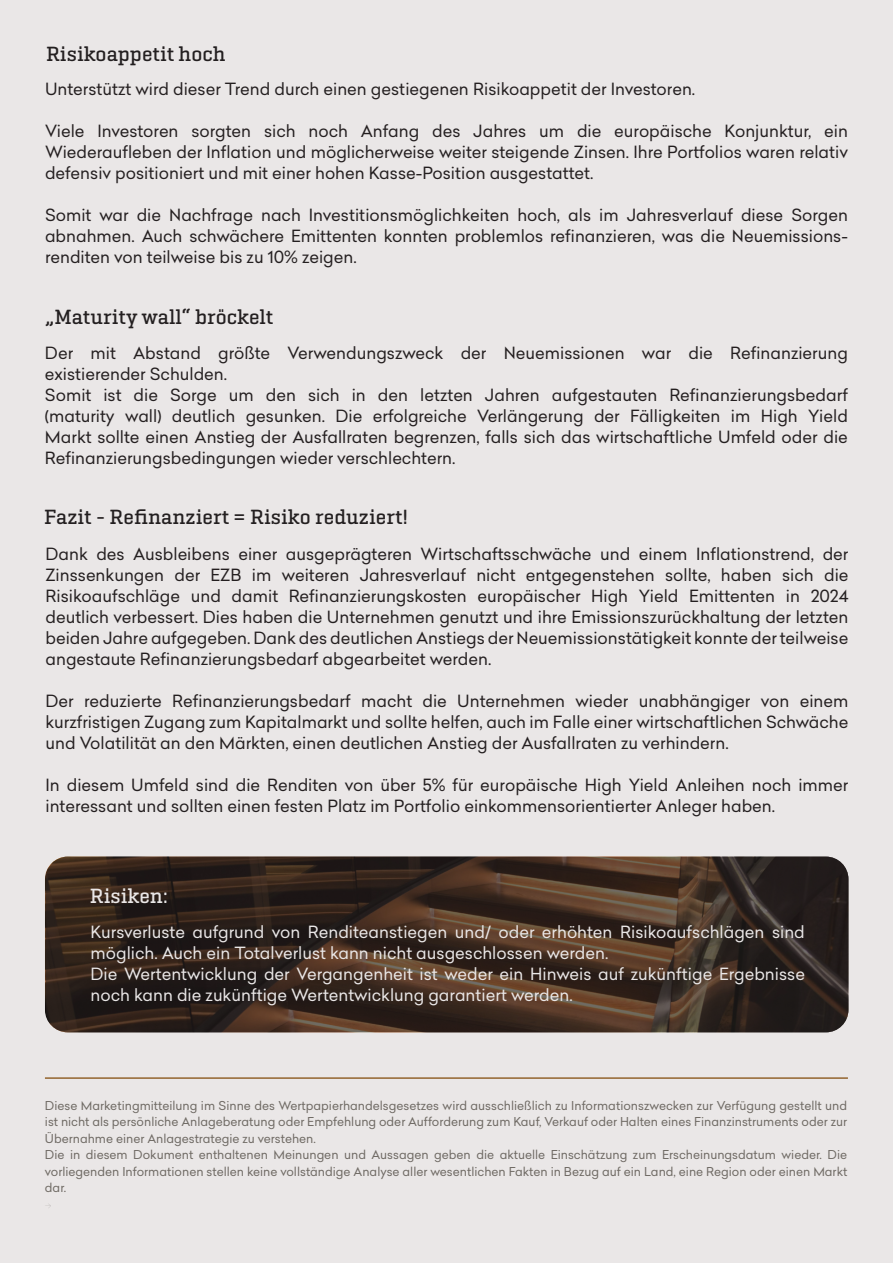
<style>
.page{position:relative;width:893px;height:1263px;background:#eae7e7}
.page>*{position:absolute;margin:0;border:0;box-sizing:border-box;transform-origin:0 0}
.t1{font:500 21px "Geogrotesque Slab";color:#231f20}
.t2{font:500 21px "Geogrotesque Slab";color:#eae7e7}
.t3{font:16.5px/21px "Celias";color:#241f20;text-align:justify}
.t4{font:16.5px/21px "Celias";color:#eae7e7}
.t5{font:12px/16.5px "Celias";color:#6f6a64;text-align:justify}
</style>
<div class="page">
<svg style="left:45px;top:857px;width:803px;height:175px;background:#392920"></svg>
<hr style="left:45px;top:1077px;width:803px;height:2px;background:#93642e">
<p class="t1" style="left:46px;top:41px;width:181px">Risikoappetit hoch</p>
<p class="t3" style="left:45px;top:79px;width:652px">Unterstützt wird dieser Trend durch einen gestiegenen Risikoappetit der Investoren.</p>
<p class="t3" style="left:45px;top:121px;width:804px">Viele Investoren sorgten sich noch Anfang des Jahres um die europäische Konjunktur, ein Wiederaufleben der Inflation und möglicherweise weiter steigende Zinsen. Ihre Portfolios waren relativ defensiv positioniert und mit einer hohen Kasse-Position ausgestattet.</p>
<p class="t3" style="left:45px;top:205px;width:804px">Somit war die Nachfrage nach Investitionsmöglichkeiten hoch, als im Jahresverlauf diese Sorgen abnahmen. Auch schwächere Emittenten konnten problemlos refinanzieren, was die Neuemissions&shy;renditen von teilweise bis zu 10% zeigen.</p>
<p class="t1" style="left:46px;top:304px;width:229px">„Maturity wall“ bröckelt</p>
<p class="t3" style="left:45px;top:342px;width:804px">Der mit Abstand größte Verwendungszweck der Neuemissionen war die Refinanzierung existierender Schulden.</p>
<p class="t3" style="left:45px;top:384px;width:804px">Somit ist die Sorge um den sich in den letzten Jahren aufgestauten Refinanzierungsbedarf (maturity wall) deutlich gesunken. Die erfolgreiche Verlängerung der Fälligkeiten im High Yield Markt sollte einen Anstieg der Ausfallraten begrenzen, falls sich das wirtschaftliche Umfeld oder die Refinanzierungsbedingungen wieder verschlechtern.</p>
<p class="t1" style="left:44px;top:504px;width:366px">Fazit - Refinanziert = Risiko reduziert!</p>
<p class="t3" style="left:45px;top:543px;width:804px">Dank des Ausbleibens einer ausgeprägteren Wirtschaftsschwäche und einem Inflationstrend, der Zinssenkungen der EZB im weiteren Jahresverlauf nicht entgegenstehen sollte, haben sich die Risikoaufschläge und damit Refinanzierungskosten europäischer High Yield Emittenten in 2024 deutlich verbessert. Dies haben die Unternehmen genutzt und ihre Emissionszurückhaltung der letzten beiden Jahre aufgegeben. Dank des deutlichen Anstiegs der Neuemissionstätigkeit konnte der teilweise angestaute Refinanzierungsbedarf abgearbeitet werden.</p>
<p class="t3" style="left:45px;top:690px;width:804px">Der reduzierte Refinanzierungsbedarf macht die Unternehmen wieder unabhängiger von einem kurzfristigen Zugang zum Kapitalmarkt und sollte helfen, auch im Falle einer wirtschaftlichen Schwäche und Volatilität an den Märkten, einen deutlichen Anstieg der Ausfallraten zu verhindern.</p>
<p class="t3" style="left:45px;top:774px;width:804px">In diesem Umfeld sind die Renditen von über 5% für europäische High Yield Anleihen noch immer interessant und sollten einen festen Platz im Portfolio einkommensorientierter Anleger haben.</p>
<p class="t2" style="left:90px;top:883px;width:79px">Risiken:</p>
<p class="t4" style="left:90px;top:922px;width:716px">Kursverluste aufgrund von Renditeanstiegen und/ oder erhöhten Risikoaufschlägen sind möglich. Auch ein Totalverlust kann nicht ausgeschlossen werden.</p>
<p class="t4" style="left:90px;top:964px;width:716px">Die Wertentwicklung der Vergangenheit ist weder ein Hinweis auf zukünftige Ergebnisse noch kann die zukünftige Wertentwicklung garantiert werden.</p>
<p class="t5" style="left:45px;top:1097px;width:804px">Diese Marketingmitteilung im Sinne des Wertpapierhandelsgesetzes wird ausschließlich zu Informationszwecken zur Verfügung gestellt und ist nicht als persönliche Anlageberatung oder Empfehlung oder Aufforderung zum Kauf, Verkauf oder Halten eines Finanzinstruments oder zur Übernahme einer Anlagestrategie zu verstehen.</p>
<p class="t5" style="left:45px;top:1147px;width:804px">Die in diesem Dokument enthaltenen Meinungen und Aussagen geben die aktuelle Einschätzung zum Erscheinungsdatum wieder. Die vorliegenden Informationen stellen keine vollständige Analyse aller wesentlichen Fakten in Bezug auf ein Land, eine Region oder einen Markt dar.</p>
</div>
